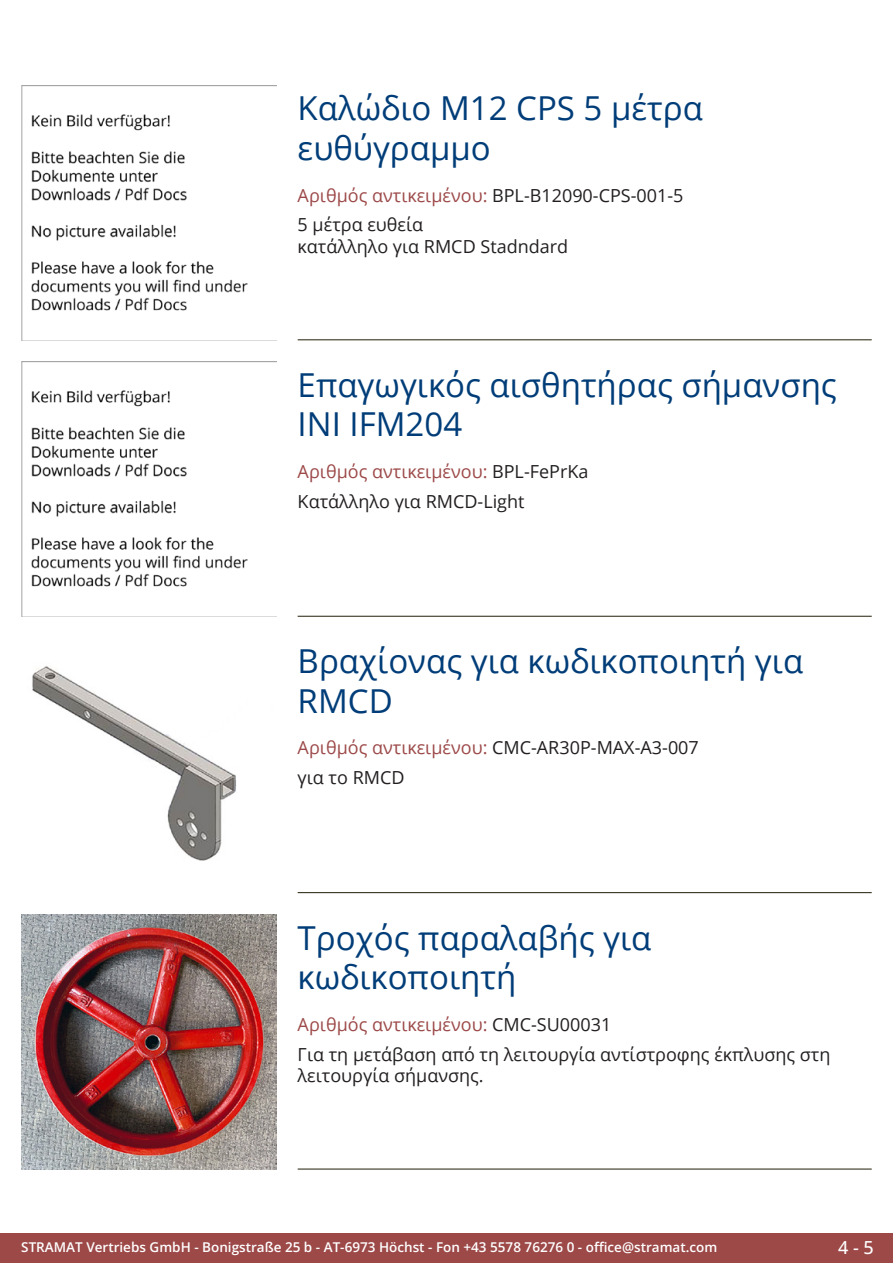
<style>
.page{position:relative;width:893px;height:1263px;background:#fff}
.page>*{position:absolute;margin:0;border:0;box-sizing:border-box;transform-origin:0 0}
.Produkttitel{font:33px/39.6px "Open Sans";color:#003d78}
.TechDaten_Überschrif{font:18px "Open Sans";color:#9c4948}
.Beschreibung_Text{font:18px/21.6px "Open Sans";color:#231f20}
.t1{font:500 18px "Open Sans";color:#fff}
.t2{font:600 13.5px "Open Sans";color:#fff}
.s1{color:#231f20}
</style>
<div class="page">
<div style="left:0;top:1233px;width:893px;height:30px;background:#9c4948"></div>
<hr style="left:298px;top:340px;width:574px;height:1px;background:#201d08">
<hr style="left:298px;top:616px;width:574px;height:1px;background:#201d08">
<hr style="left:298px;top:892px;width:574px;height:1px;background:#201d08">
<hr style="left:298px;top:1169px;width:574px;height:1px;background:#201d08">
<img style="left:21px;top:85px;width:255px;height:255px">
<img style="left:21px;top:361px;width:255px;height:256px">
<img style="left:32px;top:666px;width:205px;height:195px">
<img style="left:21px;top:914px;width:255px;height:255px">
<p class="Produkttitel" style="left:298px;top:88px;width:407px">Καλώδιο M12 CPS 5 μέτρα ευθύγραμμο</p>
<p class="TechDaten_Überschrif" style="left:298px;top:183px;width:387px">Αριθμός αντικειμένου: <span class="s1">BPL-B12090-CPS-001-5</span></p>
<p class="Beschreibung_Text" style="left:298px;top:214px;width:272px">5 μέτρα ευθεία<br>κατάλληλο για RMCD Stadndard</p>
<p class="Produkttitel" style="left:298px;top:364px;width:541px">Επαγωγικός αισθητήρας σήμανσης<br>INI IFM204</p>
<p class="TechDaten_Überschrif" style="left:298px;top:459px;width:292px">Αριθμός αντικειμένου: <span class="s1">BPL-FePrKa</span></p>
<p class="Beschreibung_Text" style="left:298px;top:490px;width:228px">Κατάλληλο για RMCD-Light</p>
<p class="Produkttitel" style="left:298px;top:640px;width:507px">Βραχίονας για κωδικοποιητή για<br>RMCD</p>
<p class="TechDaten_Überschrif" style="left:298px;top:735px;width:403px">Αριθμός αντικειμένου: <span class="s1">CMC-AR30P-MAX-A3-007</span></p>
<p class="Beschreibung_Text" style="left:298px;top:766px;width:108px">για το RMCD</p>
<p class="Produkttitel" style="left:298px;top:917px;width:355px">Τροχός παραλαβής για κωδικοποιητή</p>
<p class="TechDaten_Überschrif" style="left:298px;top:1012px;width:315px">Αριθμός αντικειμένου: <span class="s1">CMC-SU00031</span></p>
<p class="Beschreibung_Text" style="left:298px;top:1043px;width:534px">Για τη μετάβαση από τη λειτουργία αντίστροφης έκπλυσης στη λειτουργία σήμανσης.</p>
<p class="t2" style="left:21px;top:1238px;width:698px">STRAMAT Vertriebs GmbH - Bonigstraße 25 b - AT-6973 Höchst - Fon +43 5578 76276 0 - office@stramat.com</p>
<p class="t1" style="left:838px;top:1234px;width:37px">4 - 5</p>
</div>
